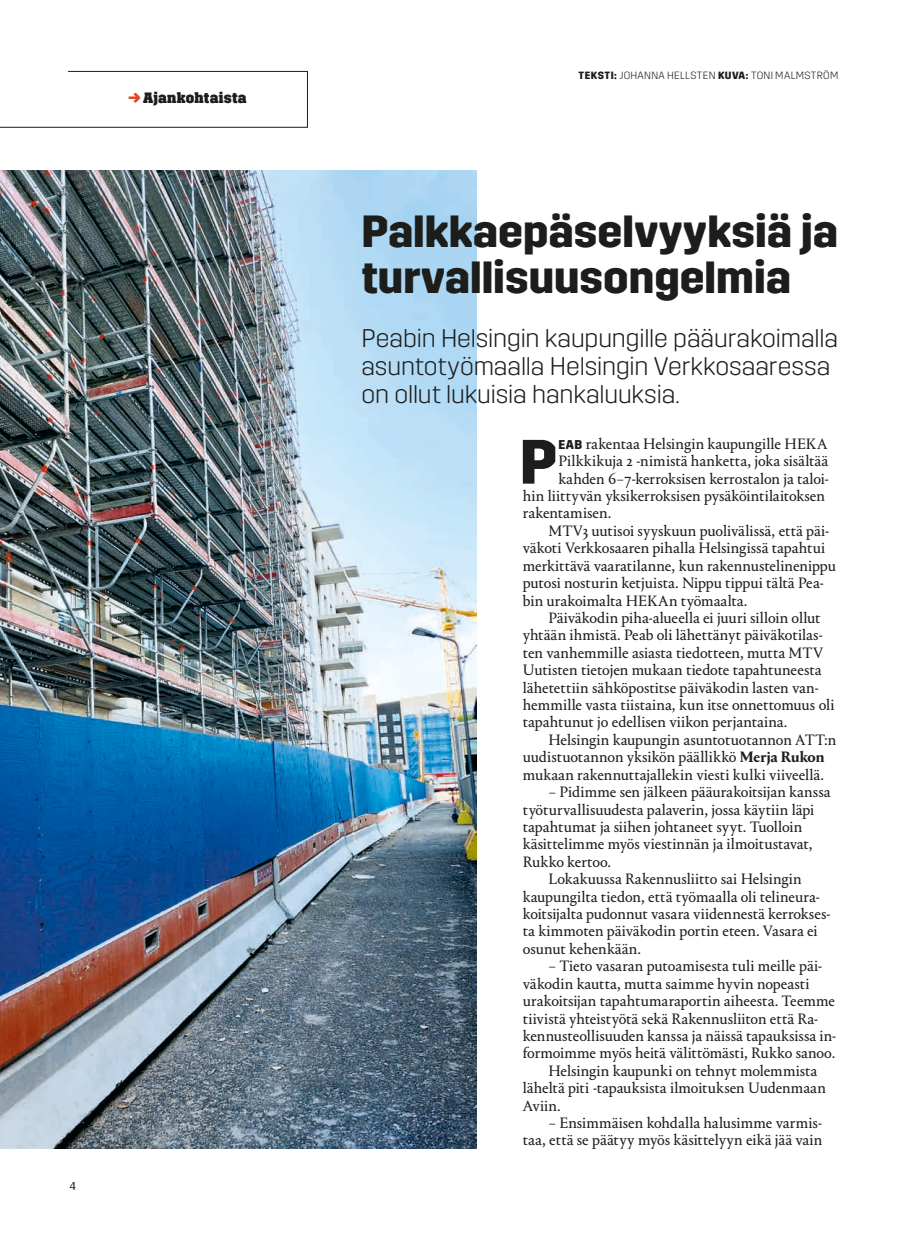
<style>
.page{position:relative;width:915px;height:1234px;background:#fff}
.page>*{position:absolute;margin:0;border:0;box-sizing:border-box;transform-origin:0 0}
.t1{font:700 62.4px "Trim";color:#1d1d1b}
.t2{font:700 45px/46.5px "Trim";color:#1d1d1b}
.t3{font:300 25.5px/27.8px "Trim";letter-spacing:-.005em;color:#1d1d1b}
.t4{font:15.75px/17.4px "Portrait Text";letter-spacing:-.005em;color:#1d1d1b;text-align:right}
.t5{font:800 15px "Brace";letter-spacing:.015em;color:#1d1d1b}
.t6{font:12px "Siri";color:#1d1d1b}
.t7{font:300 10.5px "Trim";letter-spacing:.03em;color:#1d1d1b}
.s1{color:#e84229}
.s2{font-weight:700}
.s3{font-family:"Trim";font-weight:700;font-size:12.75px}
.s4{font-family:"Portrait";font-weight:700}
</style>
<div class="page">
<img style="left:0;top:170px;width:476px;height:978px">
<svg style="left:0;top:71px;width:308px;height:57px"></svg>
<p class="t5" style="left:129px;top:89px;width:119px"><span class="s1">→</span> Ajankohtaista</p>
<p class="t6" style="left:69px;top:1178px;width:8px">4</p>
<p class="t7" style="left:578px;top:69px;width:261px"><span class="s2">TEKSTI:</span> JOHANNA HELLSTEN <span class="s2">KUVA:</span> TONI MALMSTRÖM</p>
<h2 class="t2" style="left:361px;top:208px;width:478px">Palkkaepäselvyyksiä ja turvallisuusongelmia</h2>
<h3 class="t3" style="left:361px;top:325px;width:478px">Peabin Helsingin kaupungille pääurakoimalla asuntotyömaalla Helsingin Verkkosaaressa on ollut lukuisia hankaluuksia.</h3>
<h1 class="t1" style="left:519px;top:426px;width:39px">P</h1>
<p class="t4" style="left:558px;top:434px;width:270px"><span class="s3">EAB</span> rakentaa Helsingin kaupungille HEKA</p>
<p class="t4" style="left:558px;top:451px;width:271px">Pilkkikuja 2 -nimistä hanketta, joka sisältää</p>
<p class="t4" style="left:558px;top:469px;width:272px">kahden 6–7-kerroksisen kerrostalon ja taloi-</p>
<p class="t4" style="left:522px;top:486px;width:303px">hin liittyvän yksikerroksisen pysäköintilaitoksen</p>
<p class="t4" style="left:522px;top:504px;width:90px">rakentamisen.</p>
<p class="t4" style="left:548px;top:521px;width:282px">MTV3 uutisoi syyskuun puolivälissä, että päi-</p>
<p class="t4" style="left:522px;top:538px;width:304px">väkoti Verkkosaaren pihalla Helsingissä tapahtui</p>
<p class="t4" style="left:522px;top:556px;width:314px">merkittävä vaaratilanne, kun rakennustelinenippu</p>
<p class="t4" style="left:522px;top:573px;width:302px">putosi nosturin ketjuista. Nippu tippui tältä Pea-</p>
<p class="t4" style="left:522px;top:591px;width:226px">bin urakoimalta HEKAn työmaalta.</p>
<p class="t4" style="left:548px;top:608px;width:274px">Päiväkodin piha-alueella ei juuri silloin ollut</p>
<p class="t4" style="left:522px;top:625px;width:301px">yhtään ihmistä. Peab oli lähettänyt päiväkotilas-</p>
<p class="t4" style="left:522px;top:643px;width:302px">ten vanhemmille asiasta tiedotteen, mutta MTV</p>
<p class="t4" style="left:522px;top:660px;width:300px">Uutisten tietojen mukaan tiedote tapahtuneesta</p>
<p class="t4" style="left:522px;top:678px;width:297px">lähetettiin sähköpostitse päiväkodin lasten van-</p>
<p class="t4" style="left:522px;top:695px;width:313px">hemmille vasta tiistaina, kun itse onnettomuus oli</p>
<p class="t4" style="left:522px;top:712px;width:266px">tapahtunut jo edellisen viikon perjantaina.</p>
<p class="t4" style="left:548px;top:730px;width:289px">Helsingin kaupungin asuntotuotannon ATT:n</p>
<p class="t4" style="left:522px;top:747px;width:303px">uudistuotannon yksikön päällikkö <span class="s4">Merja Rukon</span></p>
<p class="t4" style="left:522px;top:765px;width:302px">mukaan rakennuttajallekin viesti kulki viiveellä.</p>
<p class="t4" style="left:548px;top:782px;width:284px">– Pidimme sen jälkeen pääurakoitsijan kanssa</p>
<p class="t4" style="left:522px;top:799px;width:293px">työturvallisuudesta palaverin, jossa käytiin läpi</p>
<p class="t4" style="left:522px;top:817px;width:281px">tapahtumat ja siihen johtaneet syyt. Tuolloin</p>
<p class="t4" style="left:522px;top:834px;width:291px">käsittelimme myös viestinnän ja ilmoitustavat,</p>
<p class="t4" style="left:522px;top:852px;width:90px">Rukko kertoo.</p>
<p class="t4" style="left:548px;top:869px;width:255px">Lokakuussa Rakennusliitto sai Helsingin</p>
<p class="t4" style="left:522px;top:886px;width:298px">kaupungilta tiedon, että työmaalla oli telineura-</p>
<p class="t4" style="left:522px;top:904px;width:309px">koitsijalta pudonnut vasara viidennestä kerrokses-</p>
<p class="t4" style="left:522px;top:921px;width:296px">ta kimmoten päiväkodin portin eteen. Vasara ei</p>
<p class="t4" style="left:522px;top:939px;width:120px">osunut kehenkään.</p>
<p class="t4" style="left:548px;top:956px;width:275px">– Tieto vasaran putoamisesta tuli meille päi-</p>
<p class="t4" style="left:522px;top:973px;width:288px">väkodin kautta, mutta saimme hyvin nopeasti</p>
<p class="t4" style="left:522px;top:991px;width:314px">urakoitsijan tapahtumaraportin aiheesta. Teemme</p>
<p class="t4" style="left:522px;top:1008px;width:297px">tiivistä yhteistyötä sekä Rakennusliiton että Ra-</p>
<p class="t4" style="left:522px;top:1026px;width:315px">kennusteollisuuden kanssa ja näissä tapauksissa in-</p>
<p class="t4" style="left:522px;top:1043px;width:314px">formoimme myös heitä välittömästi, Rukko sanoo.</p>
<p class="t4" style="left:548px;top:1060px;width:270px">Helsingin kaupunki on tehnyt molemmista</p>
<p class="t4" style="left:522px;top:1078px;width:304px">läheltä piti -tapauksista ilmoituksen Uudenmaan</p>
<p class="t4" style="left:522px;top:1095px;width:39px">Aviin.</p>
<p class="t4" style="left:522px;top:1113px;width:301px">– Ensimmäisen kohdalla halusimme varmis&shy;taa, että se päätyy myös käsittelyyn eikä jää vain</p>
</div>
